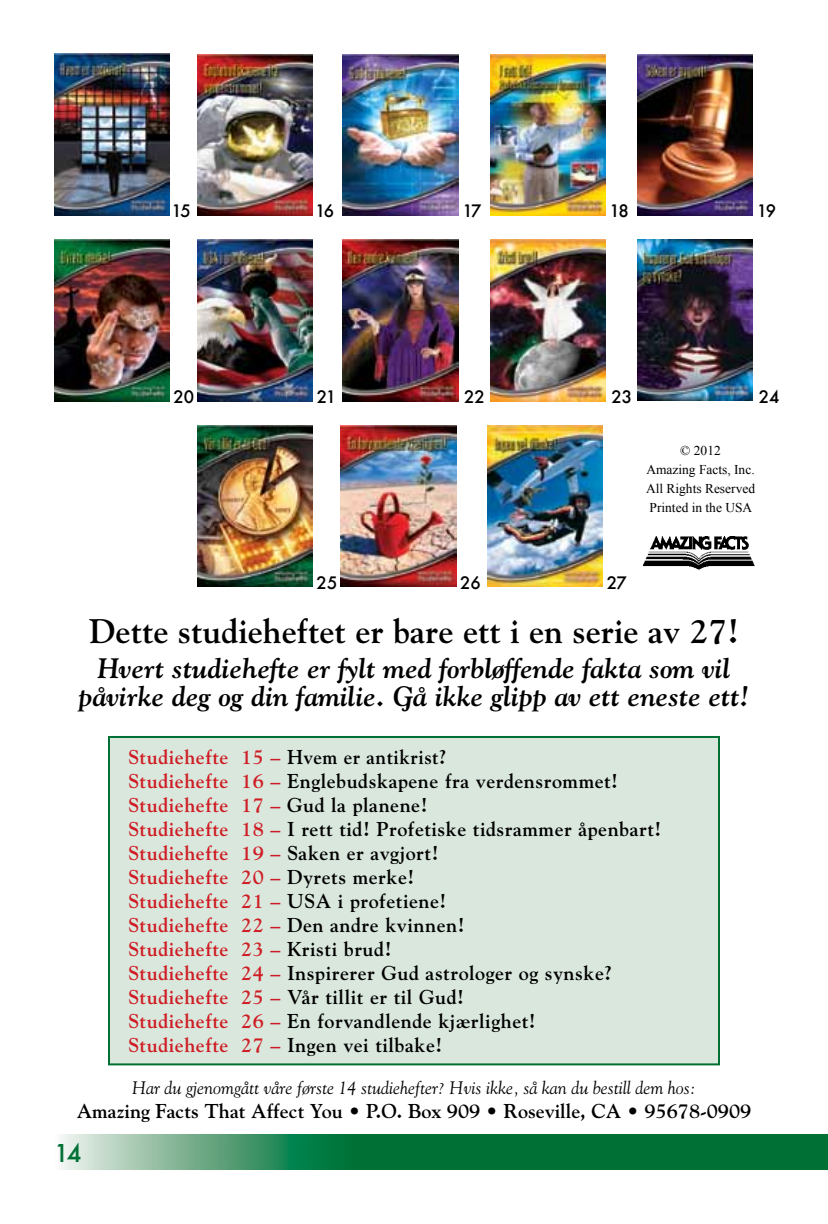
<style>
.page{position:relative;width:828px;height:1224px;background:#fff}
.page>*{position:absolute;margin:0;border:0;box-sizing:border-box;transform-origin:0 0}
.t1{font:700 34px "Goudy Std";color:#000}
.t2{font:italic 700 28px/28px "Goudy Std";color:#000;text-align:center}
.t3{font:500 24px "Futura";color:#007035}
.t4{font:700 20px/24px "Goudy Std";letter-spacing:.025em;color:#000;scale:.96 1}
.t5{font:700 20px "Goudy Std";color:#000}
.t6{font:italic 18px "Goudy Std";color:#000}
.t7{font:500 16.8px "Futura";letter-spacing:-.025em;color:#000}
.t8{font:13.4px/19.2px "Times New Roman";color:#000;text-align:center}
.s1{color:#cf1d24}
</style>
<div class="page">
<svg style="left:61px;top:1135px;width:767px;height:35px;background:#278654"></svg>
<div style="left:109px;top:737px;width:610px;height:327px;background:#d9e7dd"></div>
<div style="left:108px;top:736px;width:612px;height:329px;border:2px solid #007035"></div>
<img style="left:54px;top:54px;width:115px;height:161px">
<img style="left:198px;top:54px;width:115px;height:161px">
<img style="left:343px;top:54px;width:115px;height:161px">
<img style="left:490px;top:54px;width:116px;height:161px">
<img style="left:198px;top:240px;width:115px;height:161px">
<img style="left:343px;top:240px;width:115px;height:161px">
<img style="left:490px;top:240px;width:116px;height:161px">
<img style="left:197px;top:426px;width:116px;height:161px">
<img style="left:341px;top:426px;width:115px;height:161px">
<img style="left:487px;top:426px;width:116px;height:161px">
<img style="left:637px;top:54px;width:116px;height:161px">
<img style="left:637px;top:240px;width:116px;height:161px">
<img style="left:642px;top:536px;width:113px;height:34px">
<img style="left:54px;top:240px;width:115px;height:161px">
<p class="t7" style="left:172px;top:199px;width:21px">15</p>
<p class="t7" style="left:315px;top:199px;width:21px">16</p>
<p class="t7" style="left:462px;top:199px;width:21px">17</p>
<p class="t7" style="left:609px;top:199px;width:21px">18</p>
<p class="t7" style="left:757px;top:199px;width:21px">19</p>
<p class="t7" style="left:173px;top:385px;width:22px">20</p>
<p class="t7" style="left:317px;top:385px;width:21px">21</p>
<p class="t7" style="left:464px;top:385px;width:22px">22</p>
<p class="t7" style="left:612px;top:385px;width:22px">23</p>
<p class="t7" style="left:759px;top:385px;width:22px">24</p>
<p class="t8" style="left:646px;top:440px;width:111px">© 2012<br>Amazing Facts, Inc.<br>All Rights Reserved<br>Printed in the USA</p>
<p class="t7" style="left:317px;top:571px;width:22px">25</p>
<p class="t7" style="left:460px;top:571px;width:22px">26</p>
<p class="t7" style="left:607px;top:571px;width:22px">27</p>
<h1 class="t1" style="left:89px;top:611px;width:651px">Dette studieheftet er bare ett i en serie av 27!</h1>
<h2 class="t2" style="left:79px;top:654px;width:672px">Hvert studiehefte er fylt med forbløffende fakta som vil påvirke deg og din familie. Gå ikke glipp av ett eneste ett!</h2>
<p class="t4" style="left:128px;top:745px;width:557px"><span class="s1">Studiehefte 15 –</span> Hvem er antikrist?<br><span class="s1">Studiehefte 16 –</span> Englebudskapene fra verdensrommet!<br><span class="s1">Studiehefte 17 –</span> Gud la planene!<br><span class="s1">Studiehefte 18 –</span> I rett tid! Profetiske tidsrammer åpenbart!<br><span class="s1">Studiehefte 19 –</span> Saken er avgjort!<br><span class="s1">Studiehefte 20 –</span> Dyrets merke!<br><span class="s1">Studiehefte 21 –</span> USA i profetiene!<br><span class="s1">Studiehefte 22 –</span> Den andre kvinnen!<br><span class="s1">Studiehefte 23 –</span> Kristi brud!<br><span class="s1">Studiehefte 24 –</span> Inspirerer Gud astrologer og synske?<br><span class="s1">Studiehefte 25 –</span> Vår tillit er til Gud!<br><span class="s1">Studiehefte 26 –</span> En forvandlende kjærlighet!<br><span class="s1">Studiehefte 27 –</span> Ingen vei tilbake!</p>
<p class="t6" style="left:132px;top:1077px;width:565px">Har du gjenomgått våre første 14 studiehefter? Hvis ikke, så kan du bestill dem hos:</p>
<p class="t5" style="left:77px;top:1099px;width:676px">Amazing Facts That Affect You • P.O. Box 909 • Roseville, CA • 95678-0909</p>
<p class="t3" style="left:54px;top:1137px;width:29px">14</p>
</div>
